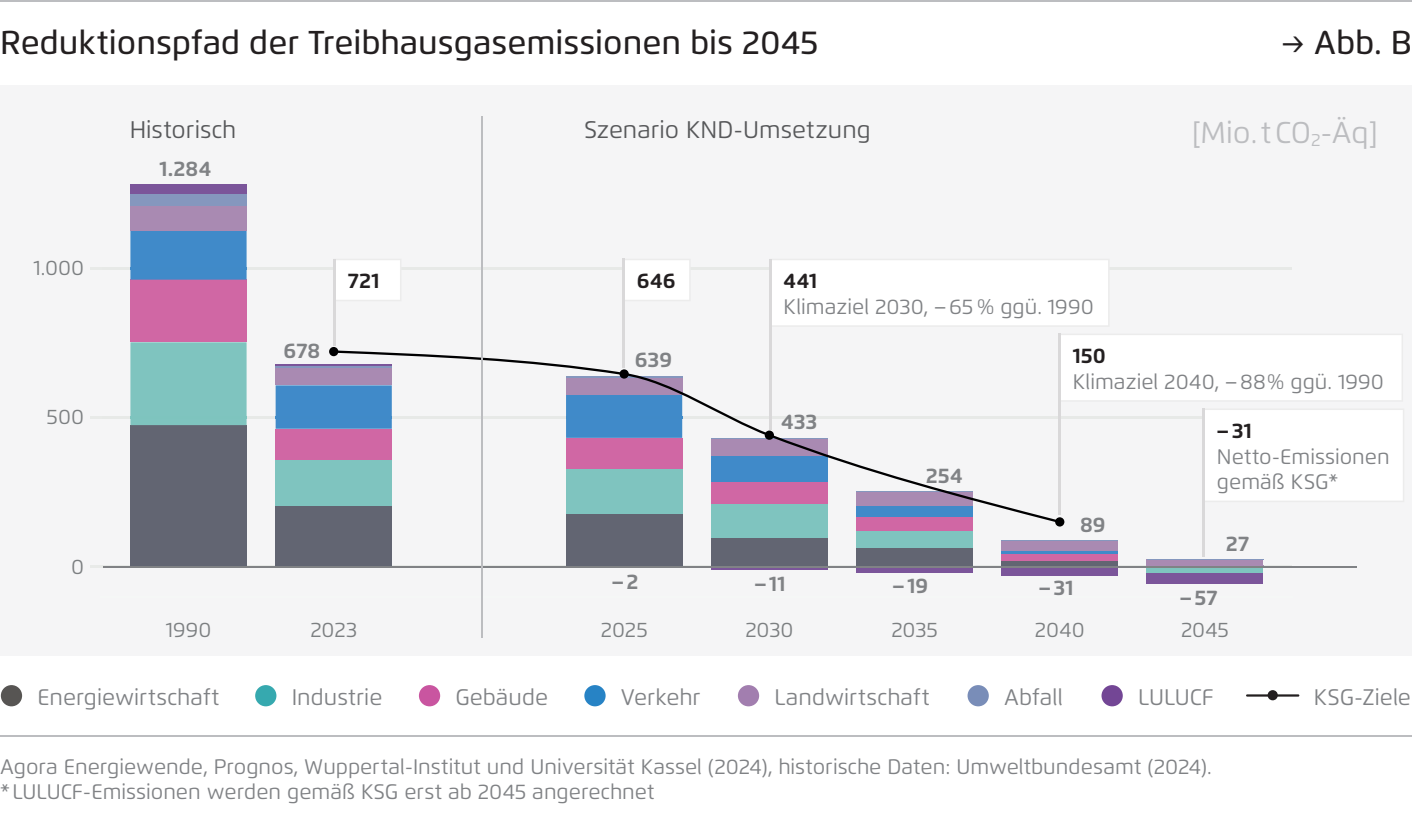
<style>
.page{position:relative;width:1412px;height:817px;background:#fff}
.page>*{position:absolute;margin:0;border:0;box-sizing:border-box;transform-origin:0 0}
.t1{font:500 33px "Flexo";color:#231f20}
.t2{font:30px "Flexo";letter-spacing:-.005em;color:#bcbdc0}
.t3{font:24px "Flexo";color:#57585a}
.t4{font:22.5px "Flexo";color:#808285}
.t5{font:21px/25.2px "Flexo";color:#808285}
.t6{font:700 21px "Flexo";letter-spacing:.005em;color:#808285}
.t7{font:700 21px "Flexo";letter-spacing:.015em;color:#231f20}
.t8{font:20.7px "Flexo";color:#7c7f81}
.s1{font-weight:400}
</style>
<div class="page">
<hr style="left:0;top:85px;width:1412px;height:1px;background:#bcbdc0">
<hr style="left:0;top:1px;width:1412px;height:1px;background:#bcbdc0">
<div style="left:0;top:86px;width:1412px;height:569px;background:#f5f5f6"></div>
<hr style="left:0;top:735px;width:1412px;height:1px;background:#bcbdc0">
<hr style="left:101px;top:565px;width:1191px;height:3px;background:#e7e9e7">
<hr style="left:101px;top:416px;width:1191px;height:3px;background:#e7e9e7">
<hr style="left:101px;top:267px;width:1191px;height:3px;background:#e7e9e7">
<svg style="left:90px;top:565px;width:11px;height:3px"></svg>
<svg style="left:90px;top:267px;width:11px;height:3px"></svg>
<svg style="left:90px;top:416px;width:11px;height:3px"></svg>
<div style="left:130px;top:425px;width:117px;height:140px;background:#626572"></div>
<hr style="left:130px;top:565px;width:117px;height:1px;background:#616572">
<div style="left:276px;top:505px;width:116px;height:60px;background:#626572"></div>
<hr style="left:276px;top:565px;width:116px;height:1px;background:#616572">
<div style="left:566px;top:513px;width:116px;height:52px;background:#626572"></div>
<hr style="left:566px;top:565px;width:116px;height:1px;background:#616572">
<div style="left:711px;top:537px;width:116px;height:28px;background:#626572"></div>
<hr style="left:711px;top:565px;width:116px;height:1px;background:#616572">
<div style="left:856px;top:548px;width:116px;height:17px;background:#626572"></div>
<hr style="left:856px;top:565px;width:116px;height:1px;background:#616572">
<div style="left:1001px;top:560px;width:117px;height:5px;background:#626572"></div>
<hr style="left:1001px;top:565px;width:117px;height:1px;background:#616572">
<div style="left:1147px;top:568px;width:116px;height:5px;background:#7fc4bf"></div>
<hr style="left:1147px;top:567px;width:116px;height:1px;background:#7ec4be">
<svg style="left:276px;top:367px;width:58px;height:138px;background:#8395ba"></svg>
<div style="left:711px;top:523px;width:116px;height:14px;background:#7fc4bf"></div>
<svg style="left:856px;top:523px;width:116px;height:25px;background:#98a6b6"></svg>
<svg style="left:1001px;top:541px;width:117px;height:19px;background:#a47eb1"></svg>
<div style="left:1147px;top:559px;width:116px;height:6px;background:#a98ab2"></div>
<hr style="left:1147px;top:565px;width:116px;height:1px;background:#a98ab2">
<hr style="left:276px;top:365px;width:116px;height:2px;background:#8597be">
<hr style="left:1001px;top:540px;width:117px;height:1px;background:#8597be">
<hr style="left:1147px;top:558px;width:116px;height:1px;background:#8597be">
<svg style="left:130px;top:184px;width:117px;height:241px;background:#8c93b7"></svg>
<hr style="left:276px;top:364px;width:116px;height:1px;background:#7b559a">
<hr style="left:711px;top:568px;width:116px;height:2px;background:#7b559a">
<hr style="left:711px;top:566px;width:116px;height:2px;background:#7a5599">
<hr style="left:856px;top:568px;width:116px;height:4px;background:#7b559a">
<hr style="left:856px;top:566px;width:116px;height:2px;background:#7a5599">
<div style="left:1001px;top:568px;width:117px;height:7px;background:#7b559a"></div>
<hr style="left:1001px;top:567px;width:117px;height:1px;background:#7a5599">
<div style="left:1147px;top:573px;width:116px;height:10px;background:#7b559a"></div>
<svg style="left:334px;top:350px;width:721px;height:173px"></svg>
<div style="left:329px;top:347px;width:9px;height:9px;background:#000001;border-radius:50%"></div>
<div style="left:619px;top:369px;width:10px;height:9px;background:#000001;border-radius:50%"></div>
<div style="left:765px;top:430px;width:9px;height:9px;background:#000001;border-radius:50%"></div>
<div style="left:1055px;top:517px;width:9px;height:9px;background:#000001;border-radius:5px"></div>
<hr style="left:1058px;top:333px;width:3px;height:182px;background:#d9d8d9">
<svg style="left:625px;top:267px;width:64px;height:3px"></svg>
<hr style="left:622px;top:259px;width:3px;height:109px;background:#d9d8d9">
<svg style="left:336px;top:267px;width:64px;height:3px"></svg>
<hr style="left:333px;top:259px;width:3px;height:86px;background:#d9d8d9">
<div style="left:771px;top:259px;width:337px;height:68px;background:#fff"></div>
<hr style="left:769px;top:259px;width:2px;height:170px;background:#d9d8d9">
<div style="left:1px;top:685px;width:21px;height:21px;background:#575553;border-radius:50%"></div>
<div style="left:255px;top:685px;width:21px;height:21px;background:#36a9af;border-radius:50%"></div>
<div style="left:419px;top:685px;width:21px;height:21px;background:#c955a0;border-radius:50%"></div>
<div style="left:584px;top:685px;width:21px;height:21px;background:#2783c5;border-radius:50%"></div>
<div style="left:738px;top:685px;width:21px;height:21px;background:#a27eaf;border-radius:50%"></div>
<div style="left:967px;top:685px;width:22px;height:21px;background:#798db8;border-radius:50%"></div>
<hr style="left:1246px;top:694px;width:53px;height:2px;background:#231f20">
<div style="left:1267px;top:690px;width:11px;height:10px;background:#231f20;border-radius:50%"></div>
<div style="left:1101px;top:685px;width:22px;height:21px;background:#734695;border-radius:50%"></div>
<hr style="left:103px;top:566px;width:1253px;height:1px;background:#808285">
<hr style="left:482px;top:116px;width:1px;height:522px;background:#bcbdc0">
<svg style="left:1205px;top:416px;width:87px;height:3px"></svg>
<hr style="left:1202px;top:408px;width:3px;height:148px;background:#d9d8d9">
<h1 class="t1" style="left:0;top:23px;width:820px">Reduktionspfad der Treibhausgasemissionen bis 2045</h1>
<h1 class="t1" style="left:1281px;top:23px;width:132px"><span class="s1">→</span> Abb. B</h1>
<p class="t8" style="left:34px;top:255px;width:52px">1.000</p>
<p class="t8" style="left:47px;top:404px;width:39px">500</p>
<p class="t8" style="left:71px;top:553px;width:14px">0</p>
<p class="t3" style="left:130px;top:115px;width:108px">Historisch</p>
<p class="t6" style="left:160px;top:156px;width:53px">1.284</p>
<p class="t3" style="left:584px;top:115px;width:288px">Szenario KND-Umsetzung</p>
<h2 class="t2" style="left:1192px;top:114px;width:188px">[Mio. t CO<sub>2</sub>-Äq]</h2>
<p class="t6" style="left:284px;top:338px;width:38px">678</p>
<p class="t7" style="left:348px;top:268px;width:33px">721</p>
<p class="t7" style="left:637px;top:268px;width:40px">646</p>
<p class="t7" style="left:783px;top:268px;width:35px">441</p>
<p class="t5" style="left:783px;top:293px;width:312px">Klimaziel 2030, − 65 % ggü. 1990</p>
<p class="t6" style="left:635px;top:346px;width:39px">639</p>
<p class="t6" style="left:781px;top:409px;width:38px">433</p>
<p class="t6" style="left:925px;top:462px;width:39px">254</p>
<p class="t7" style="left:1073px;top:343px;width:35px">150</p>
<p class="t5" style="left:1073px;top:368px;width:313px">Klimaziel 2040, − 88 % ggü. 1990</p>
<p class="t6" style="left:1080px;top:511px;width:27px">89</p>
<p class="t7" style="left:1217px;top:418px;width:36px">− 31</p>
<p class="t5" style="left:1217px;top:443px;width:174px">Netto-Emissionen gemäß KSG*</p>
<p class="t6" style="left:1226px;top:530px;width:25px">27</p>
<p class="t6" style="left:612px;top:568px;width:28px">− 2</p>
<p class="t6" style="left:754px;top:570px;width:32px">− 11</p>
<p class="t6" style="left:892px;top:573px;width:37px">− 19</p>
<p class="t6" style="left:1039px;top:575px;width:36px">− 31</p>
<p class="t6" style="left:1180px;top:584px;width:39px">− 57</p>
<p class="t8" style="left:166px;top:617px;width:47px">1990</p>
<p class="t8" style="left:310px;top:617px;width:48px">2023</p>
<p class="t8" style="left:601px;top:617px;width:48px">2025</p>
<p class="t8" style="left:745px;top:617px;width:50px">2030</p>
<p class="t8" style="left:891px;top:617px;width:48px">2035</p>
<p class="t8" style="left:1035px;top:617px;width:52px">2040</p>
<p class="t8" style="left:1181px;top:617px;width:49px">2045</p>
<p class="t4" style="left:37px;top:683px;width:184px">Energiewirtschaft</p>
<p class="t4" style="left:292px;top:683px;width:92px">Industrie</p>
<p class="t4" style="left:455px;top:683px;width:94px">Gebäude</p>
<p class="t4" style="left:621px;top:683px;width:81px">Verkehr</p>
<p class="t4" style="left:774px;top:683px;width:157px">Landwirtschaft</p>
<p class="t4" style="left:1004px;top:683px;width:60px">Abfall</p>
<p class="t4" style="left:1138px;top:683px;width:77px">LULUCF</p>
<p class="t4" style="left:1313px;top:683px;width:99px">KSG-Ziele</p>
<p class="t5" style="left:0;top:753px;width:1213px">Agora Energiewende, Prognos, Wuppertal-Institut und Universität Kassel (2024), historische Daten: Umweltbundesamt (2024). * LULUCF-Emissionen werden gemäß KSG erst ab 2045 angerechnet</p>
</div>
